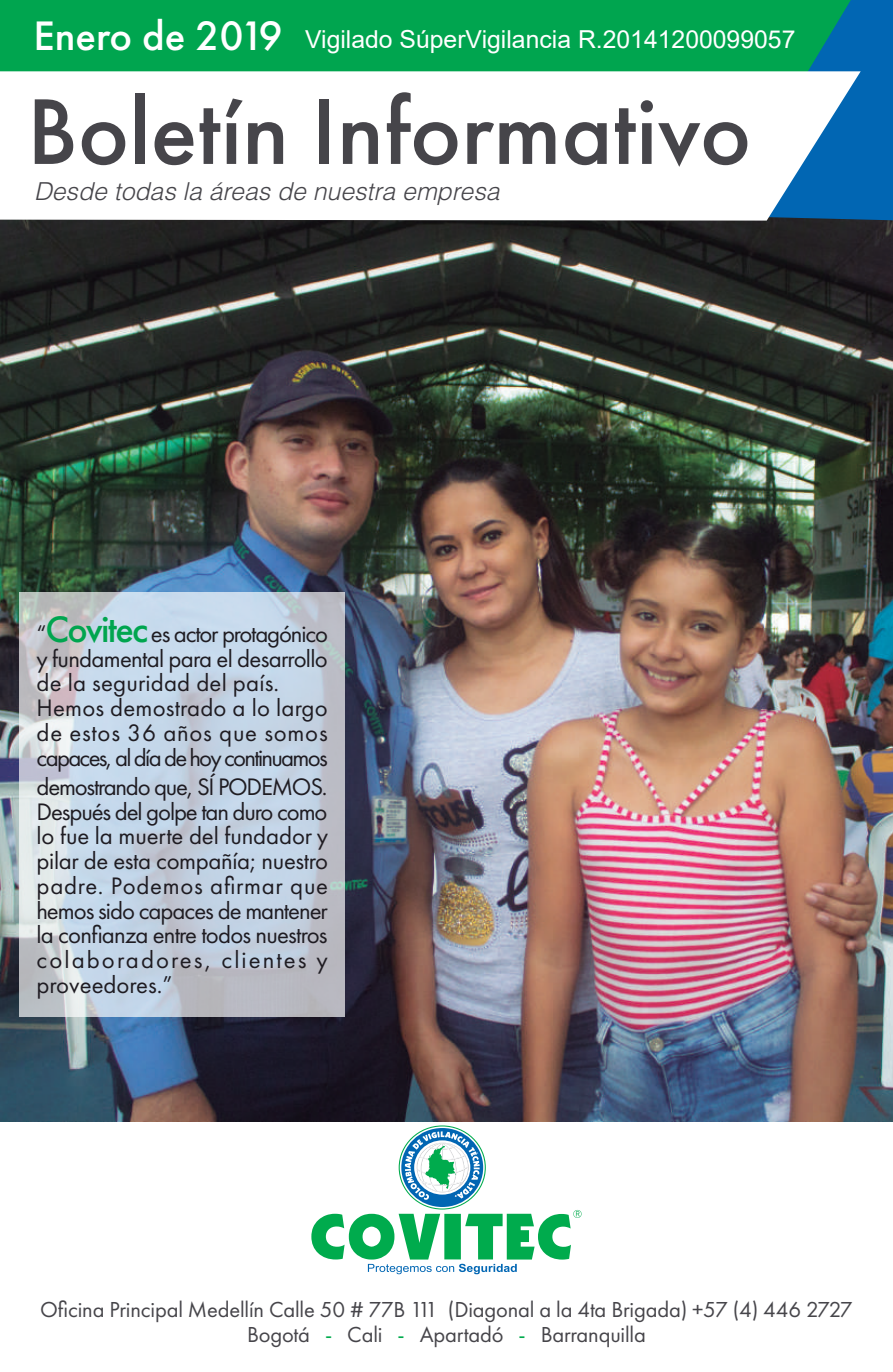
<style>
.page{position:relative;width:893px;height:1372px;background:#fff}
.page>*{position:absolute;margin:0;border:0;box-sizing:border-box;transform-origin:0 0}
.t1{font:500 96.75px "Futura PT";color:#46454a}
.t2{font:500 42.75px "Futura PT";color:#fff}
.t3{font:24.75px/24.8px "Futura PT";letter-spacing:-.015em;color:#1f1c22}
.t4{font:24.75px "Arial";color:#fff}
.t5{font:italic 300 24.75px "Helvetica";color:#46454a}
.t6{font:22.5px/24.8px "Futura PT";letter-spacing:-.01em;color:#46454a;text-align:center}
.s1{font-weight:500;font-size:38.25px;color:#00a54f}
.s2{color:#00ab4d}
</style>
<div class="page">
<img style="left:0;top:220px;width:893px;height:901px">
<div style="left:851px;top:0;width:42px;height:220px;background:#0166b3"></div>
<div style="left:0;top:0;width:851px;height:71px;background:#00a54f"></div>
<svg style="left:0;top:71px;width:861px;height:149px"></svg>
<svg style="left:311px;top:1125px;width:271px;height:149px"></svg>
<svg style="left:20px;top:592px;width:325px;height:424px;background:#c4d0de"></svg>
<h2 class="t2" style="left:33px;top:10px;width:251px">Enero de 2019</h2>
<p class="t4" style="left:305px;top:22px;width:492px">Vigilado SúperVigilancia R.20141200099057</p>
<h1 class="t1" style="left:27px;top:73px;width:726px">Boletín Informativo</h1>
<p class="t5" style="left:34px;top:176px;width:467px">Desde todas la áreas de nuestra empresa</p>
<p class="t3" style="left:37px;top:621px;width:293px">“<span class="s1">Covitec</span> es actor protagónico y fundamental para el desarrollo de la seguridad del país.<br>Hemos demostrado a lo largo de estos 36 años que somos capaces, al día de hoy continuamos</p>
<p class="t3" style="left:37px;top:774px;width:293px;text-align:justify">demostrando que, SÍ PODEMOS.<br>Después del golpe tan duro como lo fue la muerte del fundador y pilar de esta compañía; nuestro padre. Podemos afirmar que hemos sido capaces de mantener la confianza entre todos nuestros colaboradores, clientes y proveedores.”</p>
<p class="t6" style="left:40px;top:1297px;width:814px">Oficina Principal Medellín Calle 50 # 77B 111 (Diagonal a la 4ta Brigada) +57 (4) 446 2727<br>Bogotá <span class="s2">-</span> Cali <span class="s2">-</span> Apartadó <span class="s2">-</span> Barranquilla</p>
</div>
